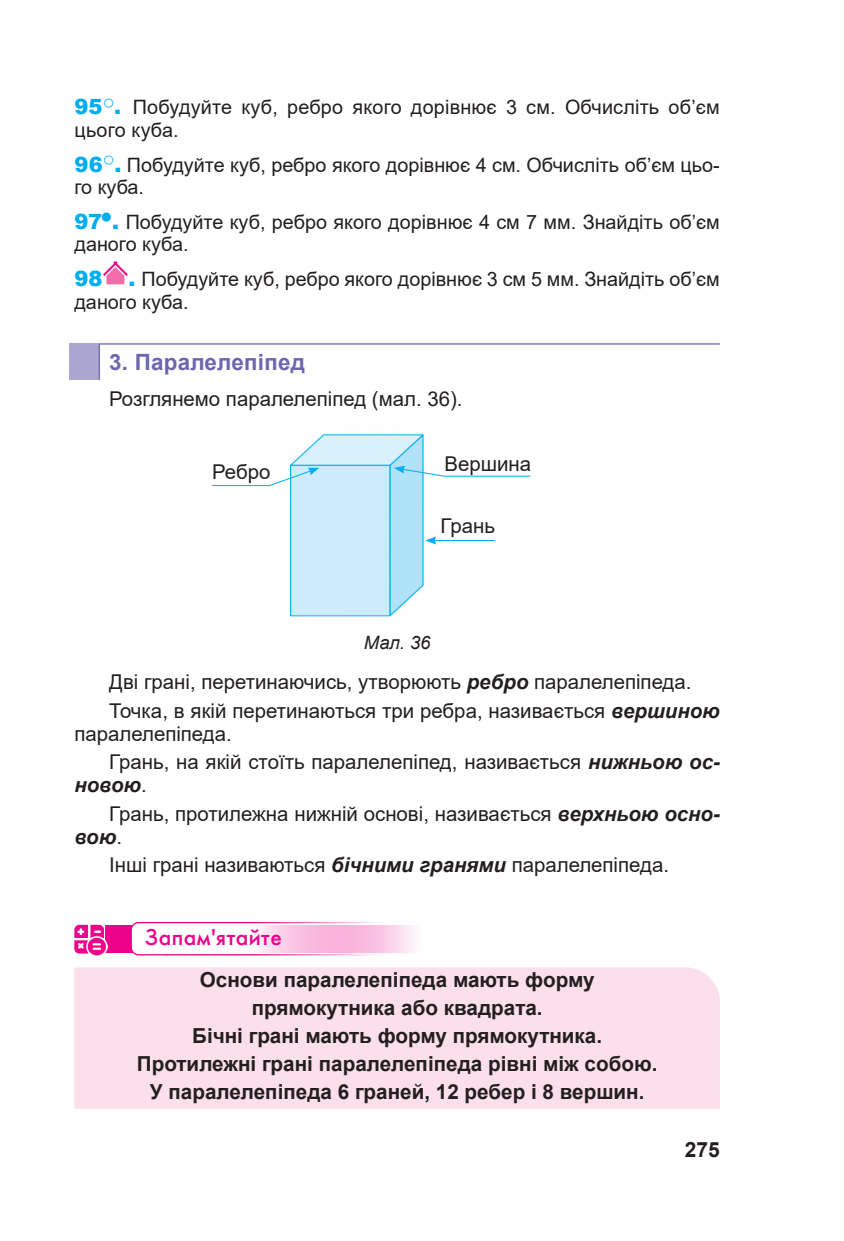
<style>
.page{position:relative;width:844px;height:1241px;background:#fff}
.page>*{position:absolute;margin:0;border:0;box-sizing:border-box;transform-origin:0 0}
.t1{font:22.75px "Futura Futuris C";letter-spacing:.02em;color:#ed028c}
.t2{font:700 22.4px "Arial";letter-spacing:.01em;color:#6c67ae}
.t3{font:700 21px "Arial";color:#231f20}
.t4{font:700 20.65px/28px "Arial";color:#231f20;text-align:center}
.t5{font:20.3px/28.2px "Arial";color:#231f20}
.t6{font:19.78px/22.8px "Arial";color:#231f20}
.t7{font:italic 18.38px "Arial";color:#231f20}
.s1{font-weight:900;font-size:21px;color:#00aeef}
.s2{font-weight:700;font-style:italic}
</style>
<div class="page">
<div style="left:69px;top:343px;width:30px;height:37px;background:#aaa5d1"></div>
<svg style="left:98px;top:343px;width:622px;height:37px"></svg>
<img style="left:103px;top:261px;width:25px;height:24px">
<img style="left:290px;top:434px;width:134px;height:183px">
<hr style="left:212px;top:485px;width:58px;height:1px;background:#00aeef">
<svg style="left:268px;top:467px;width:51px;height:19px"></svg>
<hr style="left:433px;top:540px;width:62px;height:1px;background:#00aeef">
<svg style="left:425px;top:536px;width:11px;height:8px"></svg>
<hr style="left:444px;top:475px;width:86px;height:1px;background:#00aeef">
<svg style="left:394px;top:465px;width:51px;height:12px"></svg>
<div style="left:74px;top:967px;width:645px;height:141px;background:#fbdfeb"></div>
<svg style="left:107px;top:925px;width:307px;height:27px"></svg>
<svg style="left:131px;top:922px;width:278px;height:32px"></svg>
<div style="left:130px;top:921px;width:280px;height:34px;border:1px solid #ed028c;border-radius:7px"></div>
<img style="left:74px;top:924px;width:33px;height:32px">
<p class="t6" style="left:74px;top:96px;width:646px"><span class="s1">95</span><sup>○</sup><span class="s1">.</span> Побудуйте куб, ребро якого дорівнює 3 см. Обчисліть об’єм цього куба.</p>
<p class="t6" style="left:74px;top:153px;width:646px"><span class="s1">96</span><sup>○</sup><span class="s1">.</span> Побудуйте куб, ребро якого дорівнює 4 см. Обчисліть об’єм цьо&shy;го куба.</p>
<p class="t6" style="left:74px;top:210px;width:646px"><span class="s1">97</span><sup>●</sup><span class="s1">.</span> Побудуйте куб, ребро якого дорівнює 4 см 7 мм. Знайдіть об’єм даного куба.</p>
<p class="t6" style="left:74px;top:267px;width:646px;line-height:23.3px"><span class="s1">98 .</span> Побудуйте куб, ребро якого дорівнює 3 см 5 мм. Знайдіть об’єм даного куба.</p>
<p class="t2" style="left:109px;top:346px;width:197px">3. Паралелепіпед</p>
<p class="t5" style="left:109px;top:384px;width:355px">Розглянемо паралелепіпед (мал. 36).</p>
<p class="t5" style="left:212px;top:457px;width:60px">Ребро</p>
<p class="t5" style="left:444px;top:449px;width:88px">Вершина</p>
<p class="t5" style="left:440px;top:512px;width:56px">Грань</p>
<p class="t7" style="left:364px;top:630px;width:68px">Мал. 36</p>
<p class="t5" style="left:109px;top:668px;width:612px">Дві грані, перетинаючись, утворюють <span class="s2">ребро</span> паралелепіпеда.<br>Точка, в якій перетинаються три ребра, називається <span class="s2">вершиною</span></p>
<p class="t5" style="left:109px;top:719px;width:611px;text-indent:-35px">паралелепіпеда.<br>Грань, на якій стоїть паралелепіпед, називається <span class="s2">нижньою ос-</span></p>
<p class="t5" style="left:109px;top:771px;width:612px;text-indent:-35px"><span class="s2">новою</span>.<br>Грань, протилежна нижній основі, називається <span class="s2">верхньою осно-</span></p>
<p class="t5" style="left:109px;top:822px;width:561px;text-indent:-35px"><span class="s2">вою</span>.<br>Інші грані називаються <span class="s2">бічними гранями</span> паралелепіпеда.</p>
<p class="t1" style="left:145px;top:923px;width:139px">Запам'ятайте</p>
<p class="t4" style="left:137px;top:966px;width:522px">Основи паралелепіпеда мають форму прямокутника або квадрата.<br>Бічні грані мають форму прямокутника.<br>Протилежні грані паралелепіпеда рівні між собою.<br>У паралелепіпеда 6 граней, 12 ребер і 8 вершин.</p>
<p class="t3" style="left:684px;top:1134px;width:37px">275</p>
</div>
